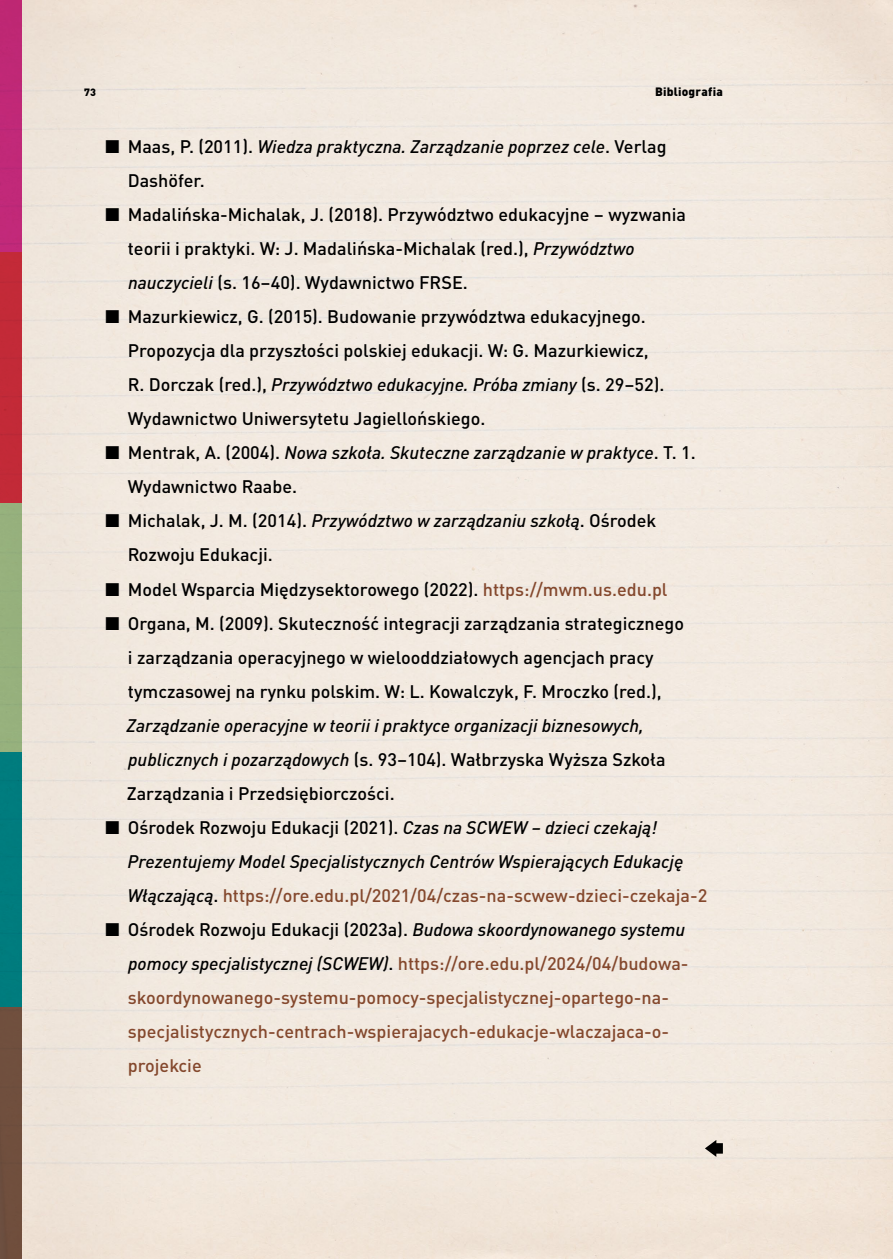
<style>
.page{position:relative;width:893px;height:1259px;background:#fff}
.page>*{position:absolute;margin:0;border:0;box-sizing:border-box;transform-origin:0 0}
.t1{font:500 18px/34px "DIN Pro Pl";color:#000}
.t2{font:italic 500 18px/34px "DIN Pro Pl";color:#000}
.t3{font:500 18px/34px "DIN Pro Pl";color:#84482d}
.t4{font:900 12px "DIN Pro";letter-spacing:.02em;color:#000}
.t5{font:900 10.5px "DIN Pro";color:#000}
.s1{font-style:normal}
.s2{font-style:italic}
.s3{color:#84482d}
.s4{font-style:normal;color:#84482d}
.s5{color:#000}
.s6{font-style:italic;color:#000}
</style>
<div class="page">
<div style="left:21px;top:0;width:872px;height:1259px;background:#f2e9df"></div>
<img style="left:701px;top:1134px;width:30px;height:29px">
<div style="left:0;top:0;width:21px;height:252px;background:#c02877"></div>
<div style="left:0;top:252px;width:21px;height:251px;background:#c22a37"></div>
<div style="left:0;top:503px;width:21px;height:252px;background:#96b07d"></div>
<div style="left:0;top:752px;width:21px;height:255px;background:#007c7e"></div>
<div style="left:0;top:1007px;width:21px;height:252px;background:#704f3e"></div>
<p class="t5" style="left:84px;top:85px;width:13px">73</p>
<p class="t4" style="left:655px;top:84px;width:69px">Bibliografia</p>
<p class="t2" style="left:128px;top:128px;width:540px;text-indent:-24px"><span class="s1">■ Maas, P. (2011).</span> Wiedza praktyczna. Zarządzanie poprzez cele<span class="s1">. Verlag<br>Dashöfer.</span></p>
<p class="t1" style="left:128px;top:196px;width:560px;text-indent:-24px">■ Madalińska-Michalak, J. (2018). Przywództwo edukacyjne – wyzwania teorii i praktyki. W: J. Madalińska-Michalak (red.), <span class="s2">Przywództwo nauczycieli</span> (s. 16–40). Wydawnictwo FRSE.</p>
<p class="t1" style="left:128px;top:299px;width:538px;text-indent:-24px">■ Mazurkiewicz, G. (2015). Budowanie przywództwa edukacyjnego.<br>Propozycja dla przyszłości polskiej edukacji. W: G. Mazurkiewicz, R. Dorczak (red.), <span class="s2">Przywództwo edukacyjne. Próba zmiany</span> (s. 29–52).<br>Wydawnictwo Uniwersytetu Jagiellońskiego.</p>
<p class="t1" style="left:128px;top:435px;width:570px;text-indent:-24px">■ Mentrak, A. (2004). <span class="s2">Nowa szkoła. Skuteczne zarządzanie w praktyce</span>. T. 1.<br>Wydawnictwo Raabe.</p>
<p class="t1" style="left:128px;top:503px;width:530px;text-indent:-24px">■ Michalak, J. M. (2014). <span class="s2">Przywództwo w zarządzaniu szkołą</span>. Ośrodek<br>Rozwoju Edukacji.</p>
<p class="t1" style="left:104px;top:571px;width:565px">■ Model Wsparcia Międzysektorowego (2022). <span class="s3">https://mwm.us.edu.pl</span></p>
<p class="t1" style="left:104px;top:605px;width:582px;text-align:center">■ Organa, M. (2009). Skuteczność integracji zarządzania strategicznego i zarządzania operacyjnego w wielooddziałowych agencjach pracy tymczasowej na rynku polskim. W: L. Kowalczyk, F. Mroczko (red.),</p>
<p class="t2" style="left:127px;top:707px;width:541px">Zarządzanie operacyjne w teorii i praktyce organizacji biznesowych, publicznych i pozarządowych <span class="s1">(s. 93–104). Wałbrzyska Wyższa Szkoła<br>Zarządzania i Przedsiębiorczości.</span></p>
<p class="t2" style="left:127px;top:809px;width:581px;text-indent:-24px"><span class="s1">■ Ośrodek Rozwoju Edukacji (2021).</span> Czas na SCWEW – dzieci czekają!<br>Prezentujemy Model Specjalistycznych Centrów Wspierających Edukację<br>Włączającą<span class="s1">.</span> <span class="s4">https://ore.edu.pl/2021/04/czas-na-scwew-dzieci-czekaja-2</span></p>
<p class="t3" style="left:128px;top:911px;width:562px;text-indent:-24px"><span class="s5">■ Ośrodek Rozwoju Edukacji (2023a).</span> <span class="s6">Budowa skoordynowanego systemu pomocy specjalistycznej (SCWEW)</span><span class="s5">.</span> https://ore.edu.pl/2024/04/budowa&shy;skoordynowanego-systemu-pomocy-specjalistycznej-opartego-na&shy;specjalistycznych-centrach-wspierajacych-edukacje-wlaczajaca-o&shy;projekcie</p>
</div>
